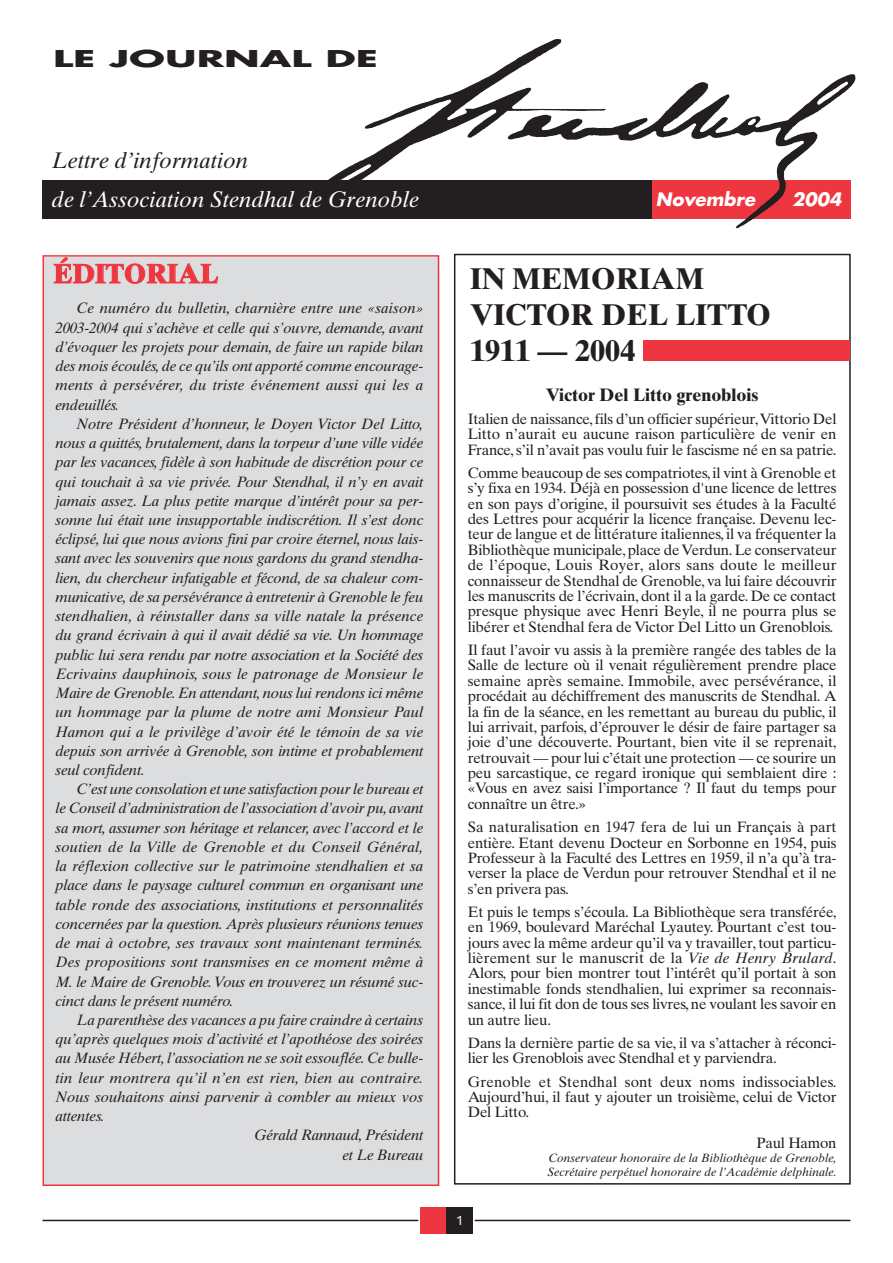
<style>
.page{position:relative;width:893px;height:1263px;background:#fff}
.page>*{position:absolute;margin:0;border:0;box-sizing:border-box;transform-origin:0 0}
.t1{font:700 30px/36px "Times Ten";color:#231f20}
.t2{font:700 27px "Times Ten";color:#ee3640}
.t3{font:italic 22.5px "Times Ten";color:#fff}
.t4{font:italic 22.5px "Times Ten";color:#231f20}
.t5{font:700 22.5px "Futura";color:#231f20;scale:1.8 1}
.t6{font:700 18px "Times Ten";color:#231f20}
.t7{font:italic 700 18px "Futura";color:#fff}
.t8{font:15px/15.5px "Times Ten";letter-spacing:-.015em;color:#231f20;text-align:justify}
.t9{font:italic 15px/19.2px "Times Ten";letter-spacing:-.01em;color:#231f20;text-align:justify}
.t10{font:italic 15px "Times Ten";letter-spacing:.015em;color:#231f20}
.t11{font:italic 12px/14px "Times Ten";color:#231f20}
.t12{font:expanded 12px "Unitus B";color:#fff}
.s1{font-style:italic}
</style>
<div class="page">
<div style="left:454px;top:254px;width:397px;height:930px;border:2px solid #231f20"></div>
<div style="left:44px;top:257px;width:394px;height:927px;background:#dcdddf"></div>
<div style="left:43px;top:255px;width:396px;height:931px;border:2px solid #ee3640"></div>
<div style="left:43px;top:180px;width:625px;height:38px;background:#231f20"></div>
<svg style="left:317px;top:39px;width:538px;height:189px"></svg>
<hr style="left:475px;top:1220px;width:375px;height:1px;background:#231f20">
<hr style="left:43px;top:1220px;width:375px;height:1px;background:#231f20">
<div style="left:421px;top:1208px;width:26px;height:26px;background:#ee3640"></div>
<div style="left:447px;top:1208px;width:26px;height:26px;background:#231f20"></div>
<div style="left:643px;top:340px;width:207px;height:20px;background:#ee3640"></div>
<h3 class="t5" style="left:53px;top:49px;width:182px">LE JOURNAL DE</h3>
<h3 class="t4" style="left:52px;top:152px;width:198px">Lettre d’information</h3>
<h3 class="t3" style="left:52px;top:190px;width:369px">de l’Association Stendhal de Grenoble</h3>
<h2 class="t2" style="left:53px;top:264px;width:167px">ÉDITORIAL</h2>
<p class="t9" style="left:55px;top:300px;width:369px;text-indent:21px">Ce numéro du bulletin, charnière entre une «saison» 2003-2004 qui s’achève et celle qui s’ouvre, demande, avant d’évoquer les projets pour demain, de faire un rapide bilan des mois écoulés,de ce qu’ils ont apporté comme encourage&shy;ments à persévérer, du triste événement aussi qui les a endeuillés.</p>
<p class="t9" style="left:55px;top:415px;width:369px;text-indent:21px">Notre Président d’honneur, le Doyen Victor Del Litto, nous a quittés, brutalement, dans la torpeur d’une ville vidée par les vacances, fidèle à son habitude de discrétion pour ce qui touchait à sa vie privée. Pour Stendhal, il n’y en avait jamais assez. La plus petite marque d’intérêt pour sa per&shy;sonne lui était une insupportable indiscrétion. Il s’est donc éclipsé, lui que nous avions fini par croire éternel, nous lais&shy;sant avec les souvenirs que nous gardons du grand stendha&shy;lien, du chercheur infatigable et fécond, de sa chaleur com&shy;municative, de sa persévérance à entretenir à Grenoble le feu stendhalien, à réinstaller dans sa ville natale la présence du grand écrivain à qui il avait dédié sa vie. Un hommage public lui sera rendu par notre association et la Société des Ecrivains dauphinois, sous le patronage de Monsieur le Maire de Grenoble.En attendant, nous lui rendons ici même un hommage par la plume de notre ami Monsieur Paul Hamon qui a le privilège d’avoir été le témoin de sa vie depuis son arrivée à Grenoble, son intime et probablement seul confident.</p>
<p class="t9" style="left:55px;top:781px;width:369px;text-indent:21px">C’est une consolation et une satisfaction pour le bureau et le Conseil d’administration de l’association d’avoir pu,avant sa mort, assumer son héritage et relancer, avec l’accord et le soutien de la Ville de Grenoble et du Conseil Général, la réflexion collective sur le patrimoine stendhalien et sa place dans le paysage culturel commun en organisant une table ronde des associations, institutions et personnalités concernées par la question. Après plusieurs réunions tenues de mai à octobre, ses travaux sont maintenant terminés.<br>Des propositions sont transmises en ce moment même à M. le Maire de Grenoble.Vous en trouverez un résumé suc&shy;cinct dans le présent numéro.</p>
<p class="t9" style="left:77px;top:1012px;width:348px">La parenthèse des vacances a pu faire craindre à certains</p>
<p class="t9" style="left:55px;top:1031px;width:369px">qu’après quelques mois d’activité et l’apothéose des soirées</p>
<p class="t9" style="left:55px;top:1050px;width:369px">au Musée Hébert, l’association ne se soit essouflée.Ce bulle-</p>
<p class="t10" style="left:55px;top:1072px;width:369px">tin leur montrera qu’il n’en est rien, bien au contraire.</p>
<p class="t9" style="left:55px;top:1088px;width:369px">Nous souhaitons ainsi parvenir à combler au mieux vos</p>
<p class="t9" style="left:55px;top:1108px;width:51px">attentes.</p>
<p class="t9" style="left:254px;top:1127px;width:171px">Gérald Rannaud, Président</p>
<p class="t9" style="left:342px;top:1146px;width:82px">et Le Bureau</p>
<p class="t7" style="left:656px;top:191px;width:101px">Novembre</p>
<p class="t7" style="left:792px;top:191px;width:51px">2004</p>
<h1 class="t1" style="left:470px;top:264px;width:303px">IN MEMORIAM<br>VICTOR DEL LITTO<br>1911 — 2004</h1>
<p class="t6" style="left:546px;top:388px;width:214px">Victor Del Litto grenoblois</p>
<p class="t8" style="left:468px;top:413px;width:370px">Italien de naissance,fils d’un officier supérieur,Vittorio Del Litto n’aurait eu aucune raison particulière de venir en France, s’il n’avait pas voulu fuir le fascisme né en sa patrie.</p>
<p class="t8" style="left:468px;top:467px;width:370px">Comme beaucoup de ses compatriotes,il vint à Grenoble et s’y fixa en 1934. Déjà en possession d'une licence de lettres en son pays d’origine, il poursuivit ses études à la Faculté des Lettres pour acquérir la licence française. Devenu lec&shy;teur de langue et de littérature italiennes, il va fréquenter la Bibliothèque municipale,place deVerdun.Le conservateur de l’époque, Louis Royer, alors sans doute le meilleur connaisseur de Stendhal de Grenoble, va lui faire découvrir les manuscrits de l’écrivain, dont il a la garde. De ce contact presque physique avec Henri Beyle, il ne pourra plus se libérer et Stendhal fera de Victor Del Litto un Grenoblois.</p>
<p class="t8" style="left:468px;top:644px;width:370px">Il faut l’avoir vu assis à la première rangée des tables de la Salle de lecture où il venait régulièrement prendre place semaine après semaine. Immobile, avec persévérance, il procédait au déchiffrement des manuscrits de Stendhal. A la fin de la séance, en les remettant au bureau du public, il lui arrivait, parfois, d’éprouver le désir de faire partager sa joie d’une découverte. Pourtant, bien vite il se reprenait, retrouvait — pour lui c’était une protection — ce sourire un peu sarcastique, ce regard ironique qui semblaient dire : «Vous en avez saisi l’importance ? Il faut du temps pour connaître un être.»</p>
<p class="t8" style="left:468px;top:821px;width:370px">Sa naturalisation en 1947 fera de lui un Français à part entière. Etant devenu Docteur en Sorbonne en 1954, puis Professeur à la Faculté des Lettres en 1959, il n’a qu’à tra&shy;verser la place de Verdun pour retrouver Stendhal et il ne s’en privera pas.</p>
<p class="t8" style="left:468px;top:905px;width:370px">Et puis le temps s’écoula. La Bibliothèque sera transférée, en 1969, boulevard Maréchal Lyautey. Pourtant c’est tou&shy;jours avec la même ardeur qu’il va y travailler, tout particu&shy;lièrement sur le manuscrit de la <span class="s1">Vie de Henry Brulard</span>.<br>Alors, pour bien montrer tout l’intérêt qu’il portait à son inestimable fonds stendhalien, lui exprimer sa reconnais&shy;sance, il lui fit don de tous ses livres,ne voulant les savoir en un autre lieu.</p>
<p class="t8" style="left:468px;top:1036px;width:370px">Dans la dernière partie de sa vie, il va s’attacher à réconci&shy;lier les Grenoblois avec Stendhal et y parviendra.</p>
<p class="t8" style="left:468px;top:1075px;width:370px">Grenoble et Stendhal sont deux noms indissociables.<br>Aujourd’hui, il faut y ajouter un troisième, celui de Victor Del Litto.</p>
<p class="t8" style="left:756px;top:1137px;width:82px">Paul Hamon</p>
<p class="t11" style="left:548px;top:1152px;width:291px">Conservateur honoraire de la Bibliothèque de Grenoble,<br>Secrétaire perpétuel honoraire de l’Académie delphinale.</p>
<p class="t12" style="left:454px;top:1214px;width:12px">1</p>
</div>
